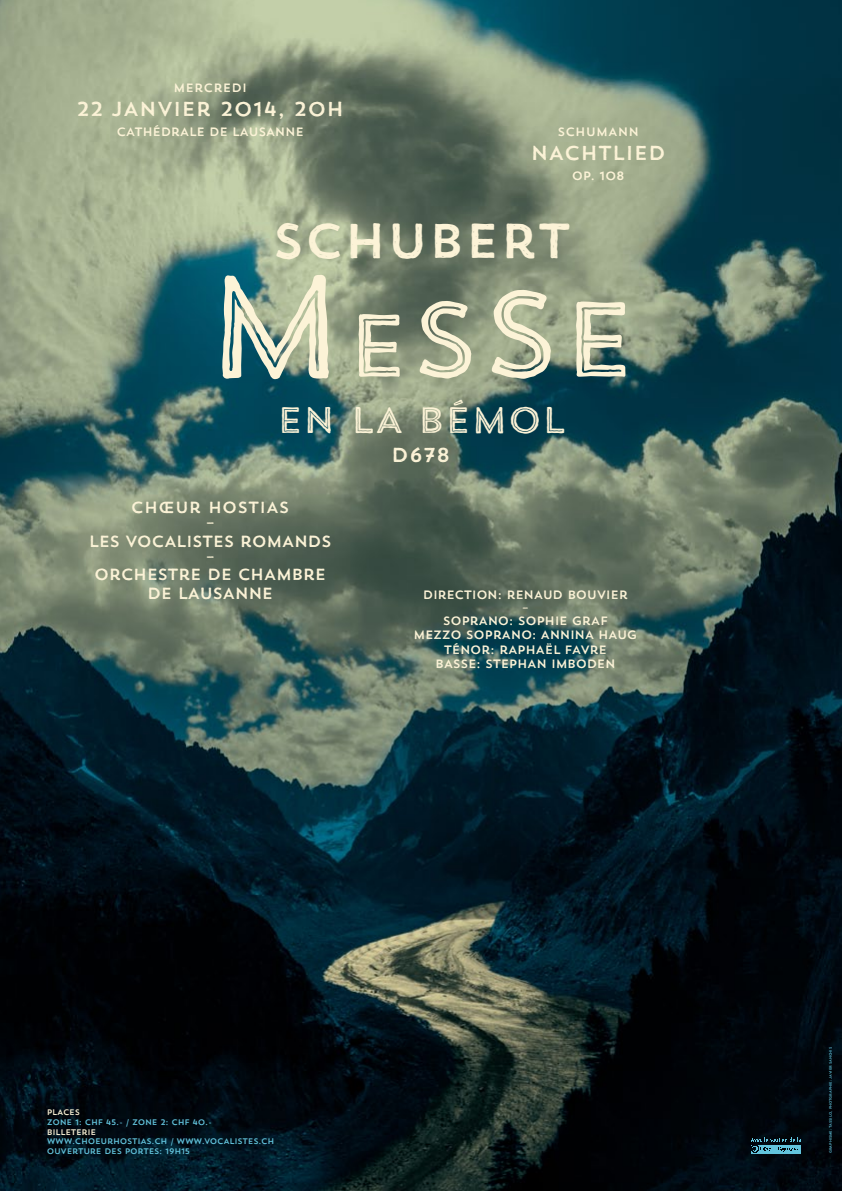
<style>
.page{position:relative;width:842px;height:1191px;background:#fff}
.page>*{position:absolute;margin:0;border:0;box-sizing:border-box;transform-origin:0 0}
.t1{font:105.6px "Trend HM Sans Five";color:#fcf3d7}
.t2{font:48.4px "Trend HM Sans One";color:#fcf3d7}
.t3{font:36.3px "Trend HM Sans Five";color:#fcf3d7}
.t4{font:20px "Trend HM Sans One";color:#fcf3d7}
.t5{font:16px/14px "Trend HM Sans One";letter-spacing:-.04em;color:#fcf3d7;text-align:center}
.t6{font:16px/14px "Trend HM Sans One";color:#fcf3d7;text-align:center}
.t7{font:12px/14.4px "Trend HM Sans One";letter-spacing:-.04em;color:#fcf3d7;text-align:center}
.t8{font:12px "Trend HM Sans One";color:#fcf3d7}
.t9{font:8px/9.6px "Trend HM Sans One";letter-spacing:-.04em;color:#62c4dd}
.t10{font:8px "Trend HM Sans One";letter-spacing:-.04em;color:#fcf3d7}
.t11{font:3.5px "Trend HM Sans One";letter-spacing:-.04em;color:#62c4dd}
.s1{font-size:142.4px}
.s2{font-size:88px}
.s3{font-size:121px}
</style>
<div class="page">
<img style="left:0;top:0;width:842px;height:1191px">
<img style="left:751px;top:1137px;width:50px;height:16px">
<p class="t8" style="left:173px;top:80px;width:75px">MERCREDI</p>
<h3 class="t4" style="left:76px;top:96px;width:269px">22 JANVIER 2014, 20H</h3>
<p class="t7" style="left:117px;top:124px;width:189px">CATHÉDRALE DE LAUSANNE</p>
<p class="t8" style="left:557px;top:124px;width:83px">SCHUMANN</p>
<h3 class="t4" style="left:531px;top:140px;width:137px">NACHTLIED</h3>
<p class="t7" style="left:572px;top:168px;width:54px">OP. 108</p>
<h2 class="t2" style="left:272px;top:210px;width:301px">SCHUBERT</h2>
<h1 class="t1" style="left:204px;top:272px;width:435px"><span class="s1">M</span><span class="s2">E</span>S<span class="s3">S</span>E</h1>
<h3 class="t3" style="left:277px;top:397px;width:291px">EN LA BÉMOL</h3>
<h3 class="t4" style="left:391px;top:442px;width:61px">D678</h3>
<h3 class="t6" style="left:131px;top:500px;width:160px">CHŒUR HOSTIAS –</h3>
<h3 class="t5" style="left:89px;top:533px;width:244px">LES VOCALISTES ROMANDS –</h3>
<h3 class="t5" style="left:94px;top:564px;width:234px;line-height:19.2px">ORCHESTRE DE CHAMBRE<br>DE LAUSANNE</h3>
<p class="t7" style="left:423px;top:588px;width:207px;line-height:12px">DIRECTION: RENAUD BOUVIER –</p>
<p class="t7" style="left:414px;top:613px;width:225px">SOPRANO: SOPHIE GRAF<br>MEZZO SOPRANO: ANNINA HAUG<br>TÉNOR: RAPHAËL FAVRE<br>BASSE: STEPHAN I MBODEN</p>
<p class="t10" style="left:47px;top:1107px;width:35px">PLACES</p>
<p class="t9" style="left:47px;top:1117px;width:167px">ZONE 1: CHF 45.- / ZONE 2: CHF 40.-</p>
<p class="t10" style="left:47px;top:1126px;width:51px">BILLETERIE</p>
<p class="t9" style="left:47px;top:1136px;width:229px">WWW.CHOEURHOSTIAS.CH / WWW.VOCALISTES.CH<br>OUVERTURE DES PORTES: 19H15</p>
<p class="t11" style="left:828px;top:1153px;width:108px;rotate:-90deg">GRAPHISME: TASSILO, PHOTGRAPHIE: JAVIER SANCHIS</p>
</div>
